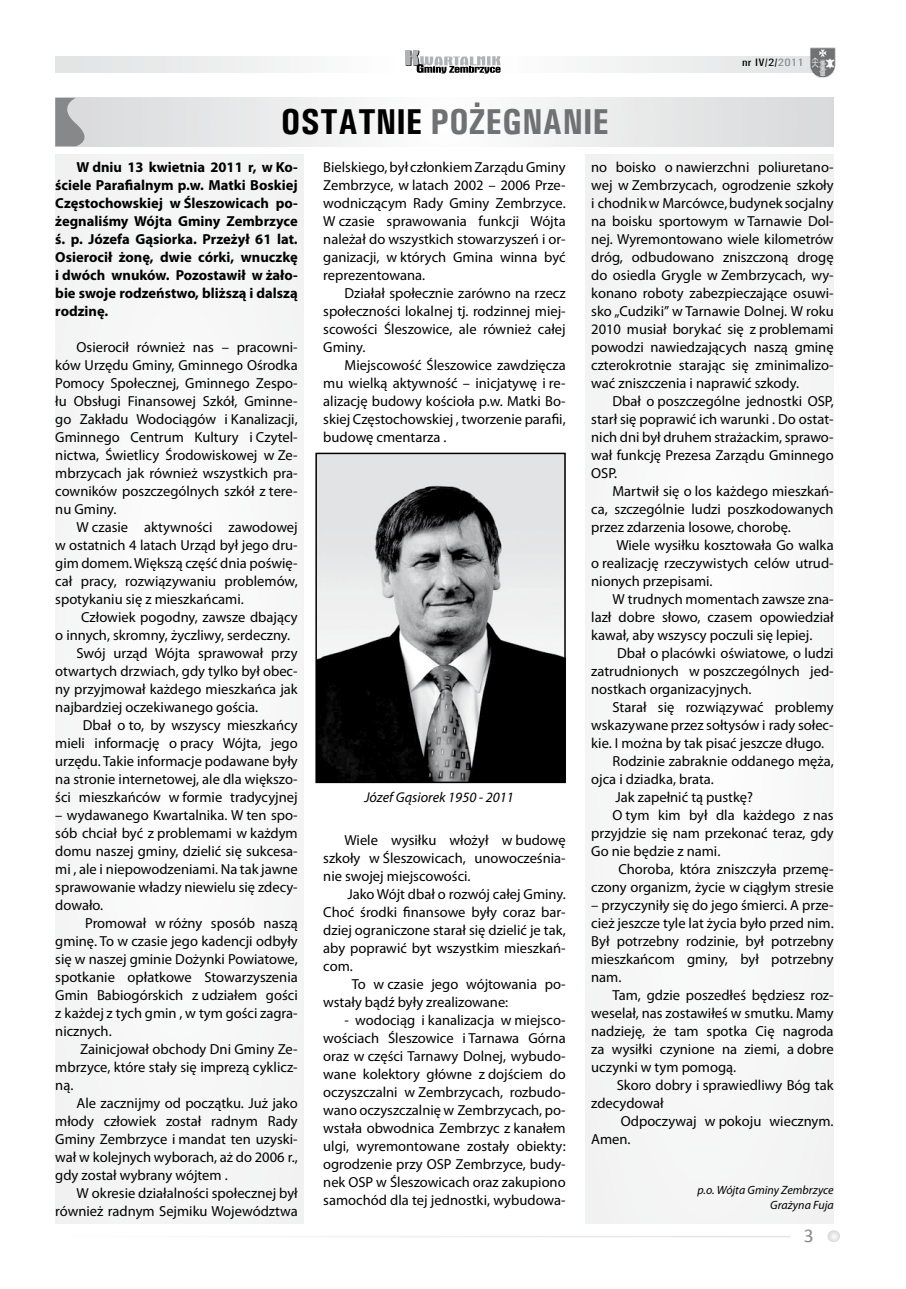
<style>
.page{position:relative;width:906px;height:1289px;background:#fff}
.page>*{position:absolute;margin:0;border:0;box-sizing:border-box;transform-origin:0 0}
.t1{font:700 condensed 36px "Univers";color:#707173}
.t2{font:700 condensed 36px "Univers";color:#000}
.t3{font:14.55px/18px "Myriad Pro";color:#000;text-align:justify}
.t4{font:700 14.55px/18px "Myriad Pro";color:#000;text-align:justify}
.t5{font:italic 14.25px "Myriad Pro";color:#000}
.t6{font:italic 12px/15px "Myriad Pro";color:#000;text-align:right}
.t7{font:500 condensed 10.8px "Univers";letter-spacing:.02em;color:#000;scale:1.25 1}
.s1{color:#000}
.s2{color:#878889}
</style>
<div class="page">
<div style="left:492px;top:56px;width:341px;height:16px;background:linear-gradient(to right,#fdfdfd,#e1e2e3)"></div>
<div style="left:55px;top:56px;width:342px;height:16px;background:linear-gradient(to right,#e1e2e2,#fdfdfe)"></div>
<svg style="left:827px;top:1230px;width:13px;height:12px"></svg>
<svg style="left:405px;top:50px;width:95px;height:23px"></svg>
<img style="left:808px;top:47px;width:28px;height:30px">
<div style="left:55px;top:154px;width:248px;height:1068px;background:#f6f6f7"></div>
<div style="left:585px;top:154px;width:248px;height:1068px;background:#f6f6f7"></div>
<svg style="left:95px;top:98px;width:738px;height:48px"></svg>
<svg style="left:55px;top:98px;width:40px;height:48px;background:#b0b1b2"></svg>
<img style="left:318px;top:455px;width:245px;height:325px">
<div style="left:315px;top:452px;width:251px;height:331px;border:2px solid #000"></div>
<h1 class="t2" style="left:281px;top:100px;width:20px">OSTAT</h1>
<h1 class="t1" style="left:376px;top:100px;width:235px"><span class="s1">NIE</span> POŻEGNANIE</h1>
<p class="t7" style="left:742px;top:56px;width:51px">nr IV/2/<span class="s2">2011</span></p>
<p class="t4" style="left:55px;top:157px;width:244px;text-indent:21px">W dniu 13 kwietnia 2011 r, w Ko&shy;ściele Parafialnym p.w. Matki Boskiej Częstochowskiej w Śleszowicach po&shy;żegnaliśmy Wójta Gminy Zembrzyce ś. p. Józefa Gąsiorka. Przeżył 61 lat.<br>Osierocił żonę, dwie córki, wnuczkę i dwóch wnuków. Pozostawił w żało&shy;bie swoje rodzeństwo, bliższą i dalszą rodzinę.</p>
<p class="t3" style="left:55px;top:337px;width:244px;text-indent:21px">Osierocił również nas – pracowni&shy;ków Urzędu Gminy, Gminnego Ośrodka Pomocy Społecznej, Gminnego Zespo&shy;łu Obsługi Finansowej Szkół, Gminne&shy;go Zakładu Wodociągów i Kanalizacji, Gminnego Centrum Kultury i Czytel&shy;nictwa, Świetlicy Środowiskowej w Ze&shy;mbrzycach jak również wszystkich pra&shy;cowników poszczególnych szkół z tere&shy;nu Gminy.</p>
<p class="t3" style="left:55px;top:517px;width:244px;text-indent:21px">W czasie aktywności zawodowej w ostatnich 4 latach Urząd był jego dru&shy;gim domem. Większą część dnia poświę&shy;cał pracy, rozwiązywaniu problemów, spotykaniu się z mieszkańcami.</p>
<p class="t3" style="left:81px;top:607px;width:218px">Człowiek pogodny, zawsze dbający</p>
<p class="t3" style="left:55px;top:625px;width:236px">o innych, skromny, życzliwy, serdeczny.</p>
<p class="t3" style="left:77px;top:643px;width:223px">Swój urząd Wójta sprawował przy</p>
<p class="t3" style="left:55px;top:661px;width:244px">otwartych drzwiach, gdy tylko był obec-</p>
<p class="t3" style="left:55px;top:679px;width:244px">ny przyjmował każdego mieszkańca jak</p>
<p class="t3" style="left:55px;top:697px;width:204px">najbardziej oczekiwanego gościa.</p>
<p class="t3" style="left:83px;top:715px;width:216px">Dbał o to, by wszyscy mieszkańcy</p>
<p class="t3" style="left:55px;top:733px;width:244px">mieli informację o pracy Wójta, jego</p>
<p class="t3" style="left:55px;top:751px;width:244px">urzędu. Takie informacje podawane były</p>
<p class="t3" style="left:55px;top:769px;width:244px">na stronie internetowej, ale dla większo-</p>
<p class="t3" style="left:55px;top:787px;width:244px">ści mieszkańców w formie tradycyjnej</p>
<p class="t3" style="left:55px;top:805px;width:244px">– wydawanego Kwartalnika. W ten spo&shy;sób chciał być z problemami w każdym domu naszej gminy, dzielić się sukcesa&shy;mi , ale i niepowodzeniami. Na tak jawne sprawowanie władzy niewielu się zdecy&shy;dowało.</p>
<p class="t3" style="left:55px;top:913px;width:244px;text-indent:30px">Promował w różny sposób naszą gminę. To w czasie jego kadencji odbyły się w naszej gminie Dożynki Powiatowe, spotkanie opłatkowe Stowarzyszenia Gmin Babiogórskich z udziałem gości z każdej z tych gmin , w tym gości zagra&shy;nicznych.</p>
<p class="t3" style="left:55px;top:1039px;width:244px;text-indent:25px">Zainicjował obchody Dni Gminy Ze&shy;mbrzyce, które stały się imprezą cyklicz&shy;ną.</p>
<p class="t3" style="left:55px;top:1093px;width:244px;text-indent:21px">Ale zacznijmy od początku. Już jako młody człowiek został radnym Rady Gminy Zembrzyce i mandat ten uzyski&shy;wał w kolejnych wyborach, aż do 2006 r., gdy został wybrany wójtem .</p>
<p class="t3" style="left:55px;top:1183px;width:244px;text-align:right">W okresie działalności społecznej był również radnym Sejmiku Województwa</p>
<p class="t3" style="left:323px;top:157px;width:244px">Bielskiego, był członkiem Zarządu Gminy Zembrzyce, w latach 2002 – 2006 Prze&shy;wodniczącym Rady Gminy Zembrzyce.<br>W czasie sprawowania funkcji Wójta należał do wszystkich stowarzyszeń i or&shy;ganizacji, w których Gmina winna być reprezentowana.</p>
<p class="t3" style="left:323px;top:283px;width:244px;text-indent:21px">Działał społecznie zarówno na rzecz społeczności lokalnej tj. rodzinnej miej&shy;scowości Śleszowice, ale również całej Gminy.</p>
<p class="t3" style="left:323px;top:355px;width:244px;text-indent:21px">Miejscowość Śleszowice zawdzięcza mu wielką aktywność – inicjatywę i re&shy;alizację budowy kościoła p.w. Matki Bo&shy;skiej Częstochowskiej , tworzenie parafii, budowę cmentarza .</p>
<p class="t5" style="left:364px;top:788px;width:151px">Józef Gąsiorek 1950 - 2011</p>
<p class="t3" style="left:323px;top:830px;width:244px;text-indent:21px">Wiele wysiłku włożył w budowę szkoły w Śleszowicach, unowocześnia&shy;nie swojej miejscowości.</p>
<p class="t3" style="left:323px;top:884px;width:244px;text-indent:24px">Jako Wójt dbał o rozwój całej Gminy.<br>Choć środki finansowe były coraz bar&shy;dziej ograniczone starał się dzielić je tak, aby poprawić byt wszystkim mieszkań&shy;com.</p>
<p class="t3" style="left:323px;top:974px;width:244px;text-indent:28px">To w czasie jego wójtowania po&shy;wstały bądź były zrealizowane:</p>
<p class="t3" style="left:323px;top:1010px;width:244px;text-indent:21px">- wodociąg i kanalizacja w miejsco&shy;wościach Śleszowice i Tarnawa Górna oraz w części Tarnawy Dolnej, wybudo&shy;wane kolektory główne z dojściem do oczyszczalni w Zembrzycach, rozbudo&shy;wano oczyszczalnię w Zembrzycach, po&shy;wstała obwodnica Zembrzyc z kanałem ulgi, wyremontowane zostały obiekty: ogrodzenie przy OSP Zembrzyce, budy&shy;nek OSP w Śleszowicach oraz zakupiono samochód dla tej jednostki, wybudowa-</p>
<p class="t3" style="left:591px;top:157px;width:244px">no boisko o nawierzchni poliuretano&shy;wej w Zembrzycach, ogrodzenie szkoły i chodnik w Marcówce, budynek socjalny na boisku sportowym w Tarnawie Dol&shy;nej. Wyremontowano wiele kilometrów dróg, odbudowano zniszczoną drogę do osiedla Grygle w Zembrzycach, wy&shy;konano roboty zabezpieczające osuwi&shy;sko „Cudziki” w Tarnawie Dolnej. W roku 2010 musiał borykać się z problemami powodzi nawiedzających naszą gminę czterokrotnie starając się zminimalizo&shy;wać zniszczenia i naprawić szkody.</p>
<p class="t3" style="left:591px;top:391px;width:244px;text-indent:21px">Dbał o poszczególne jednostki OSP, starł się poprawić ich warunki . Do ostat&shy;nich dni był druhem strażackim, sprawo&shy;wał funkcję Prezesa Zarządu Gminnego OSP.</p>
<p class="t3" style="left:591px;top:481px;width:244px;text-indent:21px">Martwił się o los każdego mieszkań&shy;ca, szczególnie ludzi poszkodowanych przez zdarzenia losowe, chorobę.</p>
<p class="t3" style="left:591px;top:535px;width:244px;text-indent:25px">Wiele wysiłku kosztowała Go walka o realizację rzeczywistych celów utrud&shy;nionych przepisami.</p>
<p class="t3" style="left:591px;top:589px;width:244px;text-indent:21px">W trudnych momentach zawsze zna&shy;lazł dobre słowo, czasem opowiedział kawał, aby wszyscy poczuli się lepiej.</p>
<p class="t3" style="left:591px;top:643px;width:244px;text-indent:26px">Dbał o placówki oświatowe, o ludzi zatrudnionych w poszczególnych jed&shy;nostkach organizacyjnych.</p>
<p class="t3" style="left:612px;top:697px;width:223px">Starał się rozwiązywać problemy</p>
<p class="t3" style="left:591px;top:715px;width:244px">wskazywane przez sołtysów i rady sołec-</p>
<p class="t3" style="left:591px;top:733px;width:234px">kie. I można by tak pisać jeszcze długo.</p>
<p class="t3" style="left:612px;top:751px;width:223px">Rodzinie zabraknie oddanego męża,</p>
<p class="t3" style="left:591px;top:769px;width:124px">ojca i dziadka, brata.</p>
<p class="t3" style="left:615px;top:787px;width:139px">Jak zapełnić tą pustkę?</p>
<p class="t3" style="left:612px;top:805px;width:223px">O tym kim był dla każdego z nas</p>
<p class="t3" style="left:591px;top:823px;width:244px">przyjdzie się nam przekonać teraz, gdy</p>
<p class="t3" style="left:591px;top:841px;width:131px">Go nie będzie z nami.</p>
<p class="t3" style="left:618px;top:859px;width:217px">Choroba, która zniszczyła przemę-</p>
<p class="t3" style="left:591px;top:877px;width:244px">czony organizm, życie w ciągłym stresie</p>
<p class="t3" style="left:591px;top:895px;width:244px">– przyczyniły się do jego śmierci. A prze&shy;cież jeszcze tyle lat życia było przed nim.<br>Był potrzebny rodzinie, był potrzebny mieszkańcom gminy, był potrzebny nam.</p>
<p class="t3" style="left:591px;top:985px;width:244px;text-indent:21px">Tam, gdzie poszedłeś będziesz roz&shy;weselał, nas zostawiłeś w smutku. Mamy nadzieję, że tam spotka Cię nagroda za wysiłki czynione na ziemi, a dobre uczynki w tym pomogą.</p>
<p class="t3" style="left:591px;top:1075px;width:244px;text-indent:25px">Skoro dobry i sprawiedliwy Bóg tak zdecydował</p>
<p class="t3" style="left:591px;top:1111px;width:244px;text-indent:30px">Odpoczywaj w pokoju wiecznym.<br>Amen.</p>
<p class="t6" style="left:697px;top:1182px;width:138px">p.o. Wójta Gminy Zembrzyce<br>Grażyna Fuja</p>
</div>
